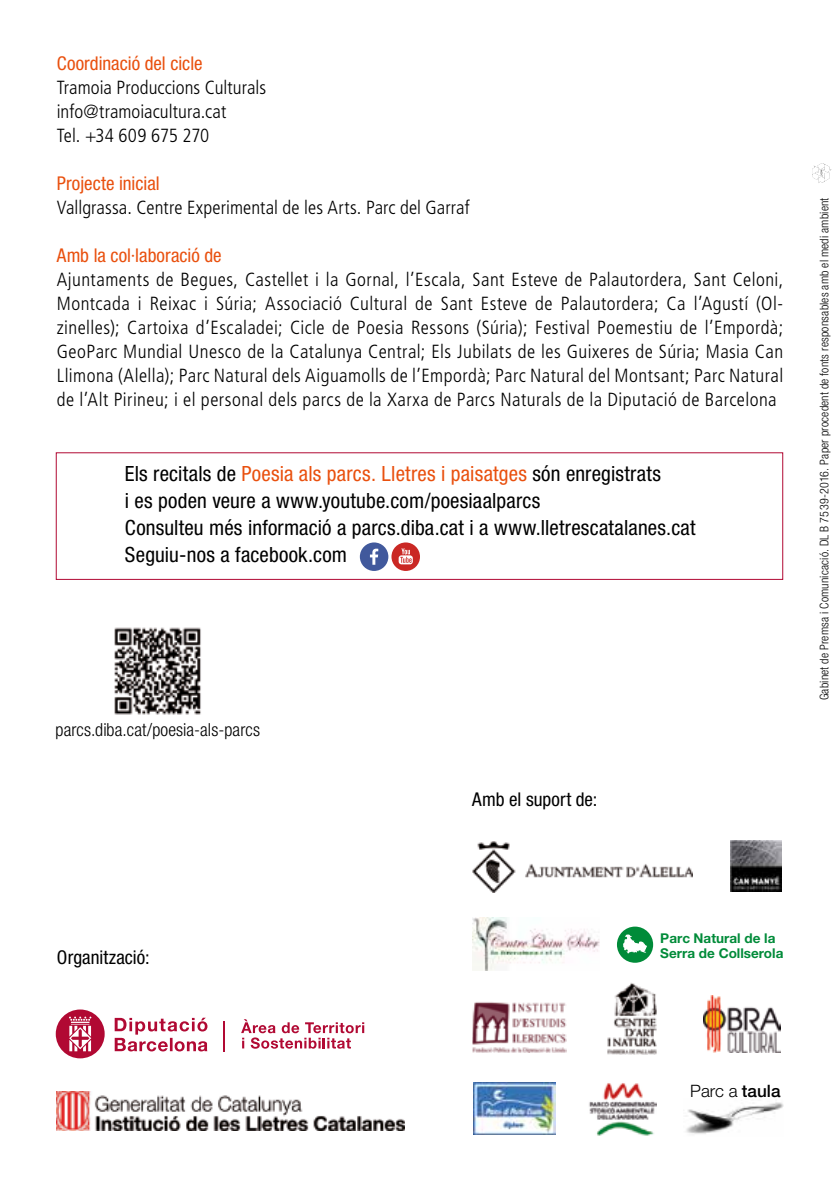
<style>
.page{position:relative;width:840px;height:1191px;background:#fff}
.page>*{position:absolute;margin:0;border:0;box-sizing:border-box;transform-origin:0 0}
.t1{font:condensed 21px/27px "Helvetica Neue LT Std";letter-spacing:.01em;color:#000}
.t2{font:300 condensed 19px/24px "Frutiger LT Std";letter-spacing:.005em;color:#000}
.t3{font:condensed 19px "Helvetica Neue LT Std";color:#e9500e}
.t4{font:condensed 19px "Helvetica Neue LT Std";letter-spacing:.005em;color:#000}
.t5{font:300 condensed 18px "Helvetica Neue LT Std";letter-spacing:.005em;color:#000}
.t6{font:300 17px "Helvetica Neue LT Std";color:#000}
.t7{font:700 13.6px/15px "Helvetica Neue LT Std";color:#008b39}
.t8{font:300 condensed 12px "Helvetica Neue LT Std";letter-spacing:.015em;color:#000}
.s1{color:#e9500e}
.s2{font-weight:500}
</style>
<div class="page">
<img style="left:57px;top:1091px;width:347px;height:39px">
<div style="left:56px;top:452px;width:726px;height:128px;border:1px solid #b10933"></div>
<hr style="left:223px;top:1021px;width:1px;height:30px;background:#b10933">
<svg style="left:115px;top:1017px;width:92px;height:34px"></svg>
<svg style="left:56px;top:1009px;width:49px;height:49px"></svg>
<svg style="left:241px;top:1019px;width:123px;height:29px"></svg>
<svg style="left:812px;top:163px;width:19px;height:20px"></svg>
<img style="left:114px;top:627px;width:87px;height:88px">
<div style="left:359px;top:542px;width:29px;height:29px;background:#41599c;border-radius:50%"></div>
<svg style="left:370px;top:548px;width:8px;height:17px"></svg>
<svg style="left:391px;top:542px;width:29px;height:29px"></svg>
<svg style="left:398px;top:548px;width:14px;height:16px"></svg>
<img style="left:703px;top:995px;width:77px;height:57px">
<img style="left:472px;top:1002px;width:94px;height:50px">
<div style="left:616px;top:926px;width:36px;height:36px;background:#008b39;border-radius:50%"></div>
<svg style="left:620px;top:934px;width:26px;height:19px"></svg>
<img style="left:472px;top:917px;width:126px;height:53px">
<img style="left:607px;top:982px;width:50px;height:72px">
<img style="left:472px;top:841px;width:220px;height:51px">
<img style="left:730px;top:840px;width:51px;height:51px">
<img style="left:473px;top:1082px;width:82px;height:52px">
<img style="left:589px;top:1083px;width:67px;height:53px">
<img style="left:686px;top:1102px;width:97px;height:32px">
<p class="t3" style="left:57px;top:53px;width:147px">Coordinació del cicle</p>
<p class="t2" style="left:57px;top:76px;width:211px">Tramoia Produccions Culturals info@tramoiacultura.cat<br>Tel. +34 609 675 270</p>
<p class="t3" style="left:57px;top:173px;width:104px">Projecte inicial</p>
<p class="t2" style="left:57px;top:196px;width:414px">Vallgrassa. Centre Experimental de les Arts. Parc del Garraf</p>
<p class="t3" style="left:57px;top:245px;width:166px">Amb la col·laboració de</p>
<p class="t2" style="left:57px;top:268px;width:727px;text-align:justify">Ajuntaments de Begues, Castellet i la Gornal, l’Escala, Sant Esteve de Palautordera, Sant Celoni, Montcada i Reixac i Súria; Associació Cultural de Sant Esteve de Palautordera; Ca l’Agustí (Ol&shy;zinelles); Cartoixa d’Escaladei; Cicle de Poesia Ressons (Súria); Festival Poemestiu de l’Empordà; GeoParc Mundial Unesco de la Catalunya Central; Els Jubilats de les Guixeres de Súria; Masia Can Llimona (Alella); Parc Natural dels Aiguamolls de l’Empordà; Parc Natural del Montsant; Parc Natural de l’Alt Pirineu; i el personal dels parcs de la Xarxa de Parcs Naturals de la Diputació de Barcelona</p>
<p class="t1" style="left:125px;top:460px;width:572px">Els recitals de <span class="s1">Poesia als parcs. Lletres i paisatges</span> són enregistrats<br>i es poden veure a www.youtube.com/poesiaalparcs<br>Consulteu més informació a parcs.diba.cat i a www.lletrescatalanes.cat Seguiu-nos a facebook.com</p>
<p class="t5" style="left:56px;top:719px;width:206px">parcs.diba.cat/poesia-als-parcs</p>
<p class="t4" style="left:472px;top:788px;width:127px">Amb el suport de:</p>
<p class="t8" style="left:816px;top:700px;width:504px;rotate:-90deg">Gabinet de Premsa i Comunicació. DL B 7539-2016. Paper procedent de fonts responsables amb el medi ambient</p>
<p class="t4" style="left:57px;top:946px;width:94px">Organització:</p>
<p class="t7" style="left:660px;top:930px;width:125px">Parc Natural de la<br>Serra de Collserola</p>
<p class="t6" style="left:689px;top:1080px;width:92px">Parc a <span class="s2">taula</span></p>
</div>
